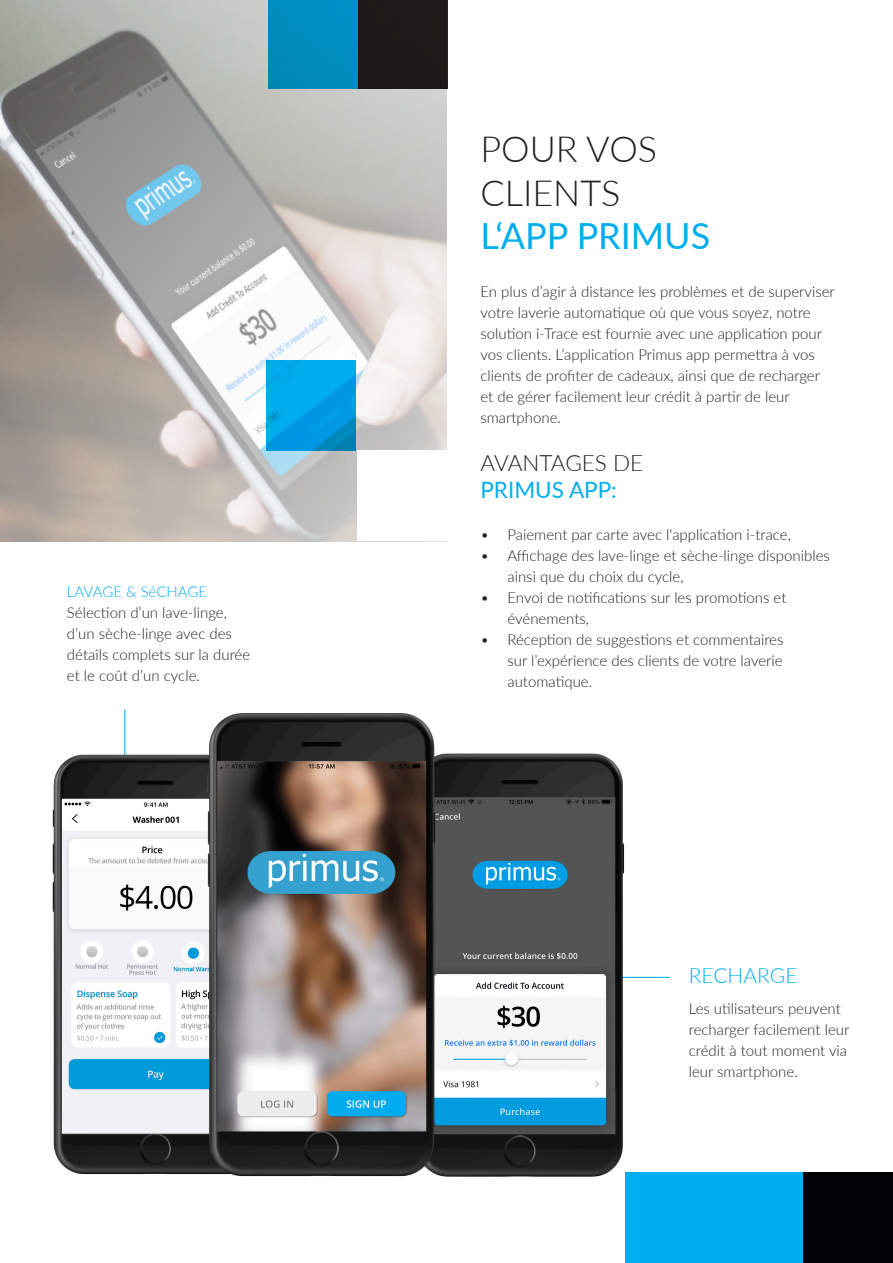
<style>
.page{position:relative;width:893px;height:1263px;background:#fff}
.page>*{position:absolute;margin:0;border:0;box-sizing:border-box;transform-origin:0 0}
.t1{font:36px/43.2px "Lato";color:#00aeef}
.t2{font:300 36px "Lato";color:#231f20}
.t3{font:300 22.5px/27px "Lato";color:#231f20}
.t4{font:300 21px "Lato";color:#00aeef}
.t5{font:300 15px/21px "Lato";color:#231f20}
.t6{font:300 15px "Lato";letter-spacing:-.005em;color:#00aeef}
.s1{font-weight:300;color:#231f20}
.s2{font-weight:400;color:#00aeef}
</style>
<div class="page">
<img style="left:0;top:0;width:446px;height:541px">
<hr style="left:600px;top:977px;width:70px;height:1px;background:#00aeef">
<hr style="left:124px;top:710px;width:1px;height:45px;background:#00aeef">
<img style="left:441px;top:753px;width:187px;height:424px">
<img style="left:52px;top:723px;width:123px;height:452px">
<img style="left:175px;top:713px;width:266px;height:464px">
<div style="left:625px;top:1172px;width:179px;height:91px;background:#00aeef"></div>
<div style="left:804px;top:1172px;width:89px;height:91px;background:#010203"></div>
<div style="left:358px;top:0;width:89px;height:89px;background:#231f20"></div>
<div style="left:269px;top:0;width:89px;height:89px;background:#008cbe"></div>
<div style="left:357px;top:451px;width:89px;height:90px;background:#fff"></div>
<svg style="left:267px;top:360px;width:89px;height:90px;background:#00a0e4"></svg>
<p class="t6" style="left:67px;top:581px;width:142px">LAVAGE &amp; SéCHAGE</p>
<p class="t5" style="left:67px;top:602px;width:162px">Sélection d’un lave-linge,</p>
<p class="t5" style="left:67px;top:623px;width:185px">d’un sèche-linge avec des détails complets sur la durée et le coût d’un cycle.</p>
<p class="t2" style="left:480px;top:124px;width:178px">POUR VOS</p>
<p class="t1" style="left:480px;top:169px;width:231px"><span class="s1">CLIENTS<br></span>L‘APP PRIMUS</p>
<p class="t5" style="left:480px;top:281px;width:356px">En plus d’agir à distance les problèmes et de superviser</p>
<p class="t5" style="left:480px;top:302px;width:343px">votre laverie automatique où que vous soyez, notre solution i-Trace est fournie avec une application pour</p>
<p class="t5" style="left:480px;top:344px;width:341px">vos clients. L’application Primus app permettra à vos clients de profiter de cadeaux, ainsi que de recharger</p>
<p class="t5" style="left:480px;top:386px;width:311px">et de gérer facilement leur crédit à partir de leur smartphone.</p>
<p class="t3" style="left:480px;top:449px;width:164px">AVANTAGES DE<br><span class="s2">PRIMUS APP:</span></p>
<p class="t5" style="left:480px;top:524px;width:312px">• Paiement par carte avec l‘application i-trace,</p>
<p class="t5" style="left:507px;top:545px;width:324px;text-indent:-27px">• Affichage des lave-linge et sèche-linge disponibles ainsi que du choix du cycle,</p>
<p class="t5" style="left:507px;top:587px;width:281px;text-indent:-27px">• Envoi de notifications sur les promotions et événements,</p>
<p class="t5" style="left:507px;top:629px;width:278px;text-align:justify;text-indent:-27px">• Réception de suggestions et commentaires sur l’expérience des clients de votre laverie automatique.</p>
<p class="t4" style="left:689px;top:961px;width:110px">RECHARGE</p>
<p class="t5" style="left:689px;top:998px;width:153px">Les utilisateurs peuvent</p>
<p class="t5" style="left:689px;top:1019px;width:162px">recharger facilement leur</p>
<p class="t5" style="left:689px;top:1040px;width:160px">crédit à tout moment via</p>
<p class="t5" style="left:689px;top:1061px;width:111px">leur smartphone.</p>
</div>
